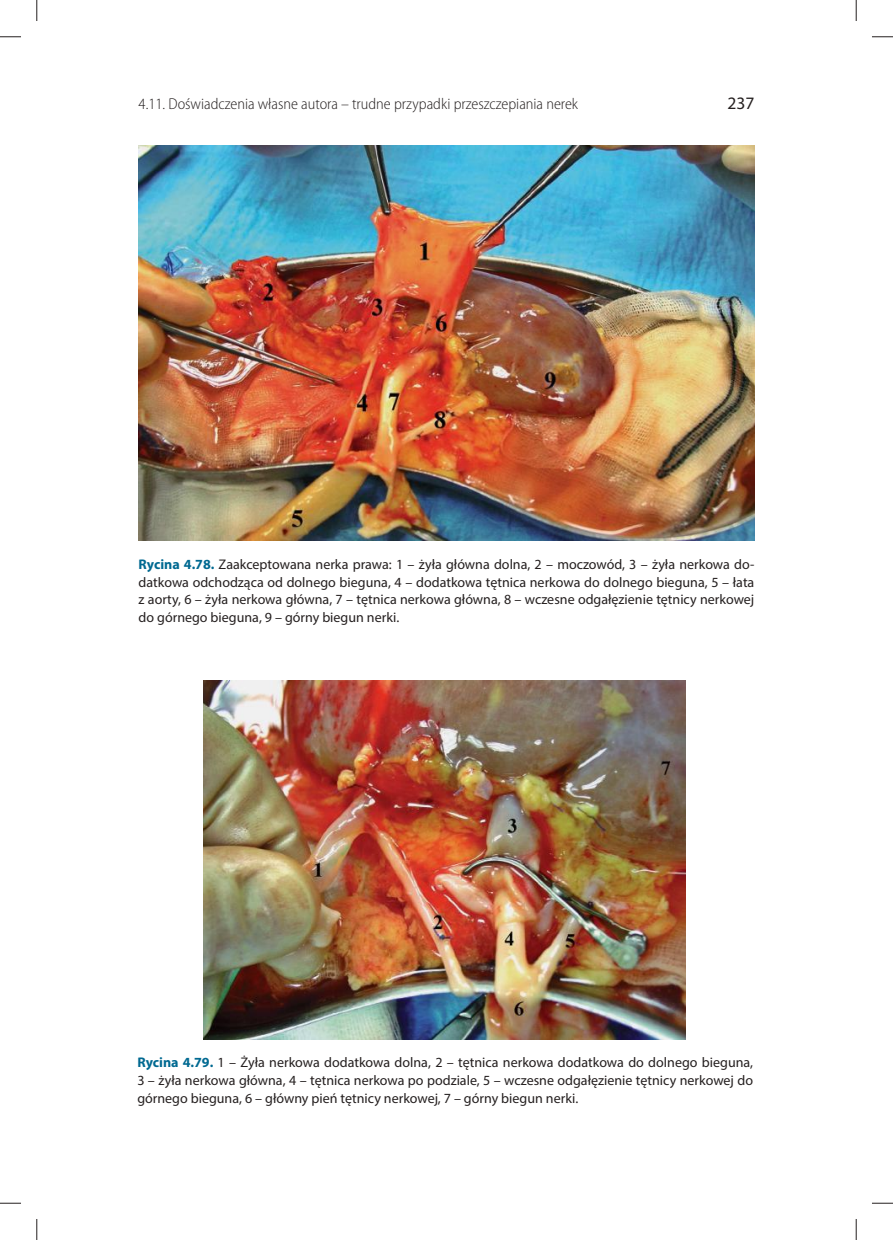
<style>
.page{position:relative;width:893px;height:1240px;background:#fff}
.page>*{position:absolute;margin:0;border:0;box-sizing:border-box;transform-origin:0 0}
.t1{font:17.5px "Myriad Pro";color:#241f1f}
.t2{font:300 semi-condensed 15.75px "Myriad Pro";color:#241f1f}
.t3{font:14px/17.5px "Myriad Pro";color:#241f1f;text-align:justify}
.s1{font-weight:700;color:#006991}
</style>
<div class="page">
<img style="left:138px;top:145px;width:616px;height:395px">
<img style="left:203px;top:680px;width:482px;height:359px">
<svg style="left:0;top:36px;width:21px;height:1px"></svg>
<svg style="left:872px;top:36px;width:20px;height:1px"></svg>
<svg style="left:0;top:1202px;width:21px;height:1px"></svg>
<svg style="left:872px;top:1202px;width:20px;height:1px"></svg>
<svg style="left:36px;top:0;width:1px;height:21px"></svg>
<svg style="left:36px;top:1219px;width:1px;height:20px"></svg>
<svg style="left:855px;top:0;width:1px;height:21px"></svg>
<svg style="left:855px;top:1219px;width:1px;height:20px"></svg>
<p class="t2" style="left:138px;top:94px;width:441px">4.11. Doświadczenia własne autora – trudne przypadki przeszczepiania nerek</p>
<p class="t1" style="left:727px;top:92px;width:28px">237</p>
<p class="t3" style="left:138px;top:555px;width:617px"><span class="s1">Rycina 4.78.</span> Zaakceptowana nerka prawa: 1 – żyła główna dolna, 2 – moczowód, 3 – żyła nerkowa do&shy;datkowa odchodząca od dolnego bieguna, 4 – dodatkowa tętnica nerkowa do dolnego bieguna, 5 – łata z aorty, 6 – żyła nerkowa główna, 7 – tętnica nerkowa główna, 8 – wczesne odgałęzienie tętnicy nerkowej do górnego bieguna, 9 – górny biegun nerki.</p>
<p class="t3" style="left:137px;top:1053px;width:617px"><span class="s1">Rycina 4.79.</span> 1 – Żyła nerkowa dodatkowa dolna, 2 – tętnica nerkowa dodatkowa do dolnego bieguna, 3 – żyła nerkowa główna, 4 – tętnica nerkowa po podziale, 5 – wczesne odgałęzienie tętnicy nerkowej do górnego bieguna, 6 – główny pień tętnicy nerkowej, 7 – górny biegun nerki.</p>
</div>
